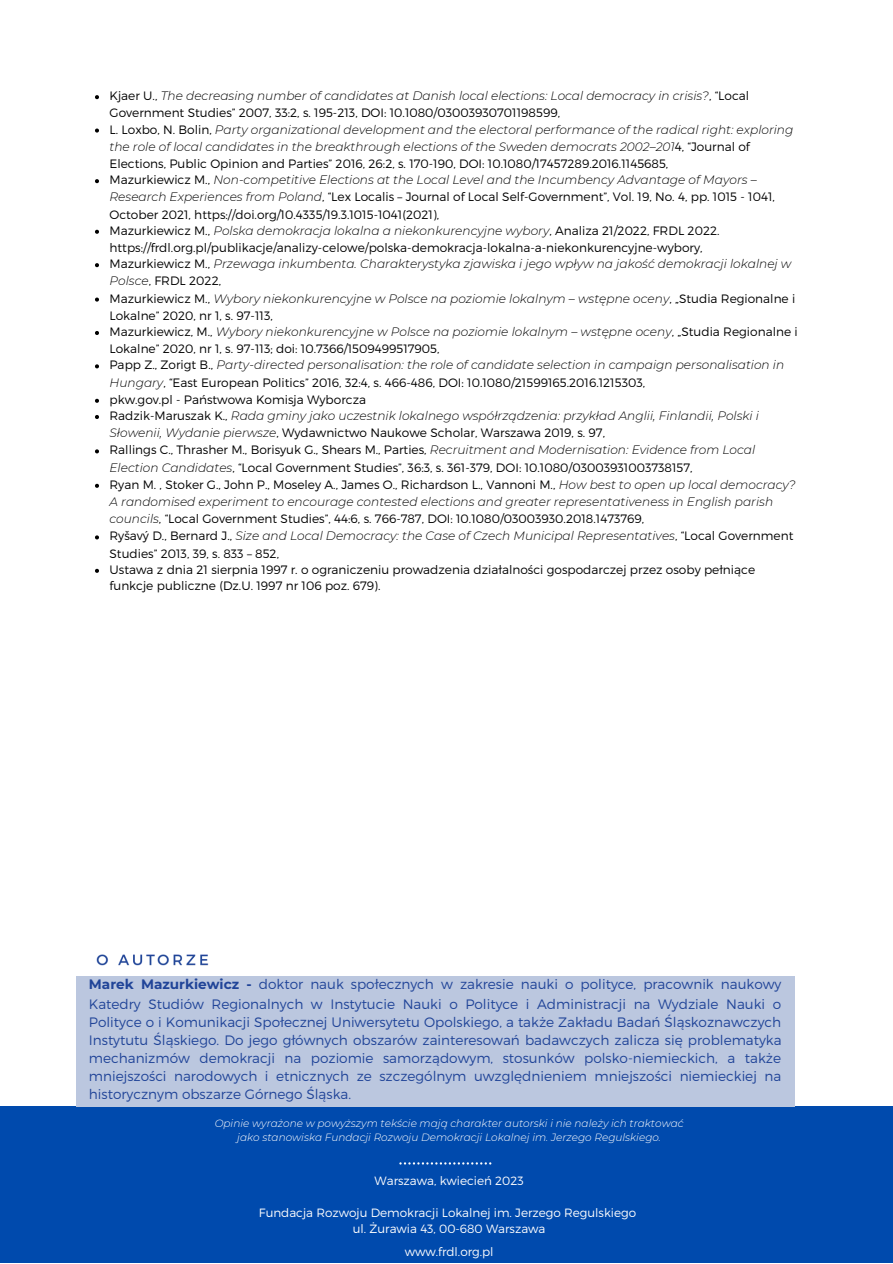
<style>
.page{position:relative;width:893px;height:1264px;background:#fff}
.page>*{position:absolute;margin:0;border:0;box-sizing:border-box;transform-origin:0 0}
.t1{font:300 13.65px/18.1px "Montserrat";color:#204498;text-align:justify}
.t2{font:300 12.15px/17px "Montserrat";color:#000}
.t3{font:300 12px/16.2px "Montserrat";color:#fff;text-align:center}
.t4{font:italic 300 10.5px/14.1px "Montserrat";color:#fff;text-align:center}
.s1{font-style:italic}
.s2{font-weight:700}
</style>
<div class="page">
<svg style="left:95px;top:95px;width:4px;height:4px"></svg>
<svg style="left:95px;top:128px;width:4px;height:5px"></svg>
<svg style="left:95px;top:179px;width:4px;height:4px"></svg>
<svg style="left:95px;top:230px;width:4px;height:4px"></svg>
<svg style="left:95px;top:263px;width:4px;height:4px"></svg>
<svg style="left:95px;top:297px;width:4px;height:4px"></svg>
<svg style="left:95px;top:331px;width:4px;height:4px"></svg>
<svg style="left:95px;top:364px;width:4px;height:4px"></svg>
<svg style="left:95px;top:399px;width:4px;height:4px"></svg>
<svg style="left:95px;top:415px;width:4px;height:4px"></svg>
<svg style="left:95px;top:449px;width:4px;height:4px"></svg>
<svg style="left:95px;top:484px;width:4px;height:4px"></svg>
<svg style="left:95px;top:535px;width:4px;height:4px"></svg>
<svg style="left:95px;top:569px;width:4px;height:4px"></svg>
<img style="left:96px;top:954px;width:113px;height:12px">
<div style="left:0;top:1106px;width:892px;height:156px;background:#004aad"></div>
<div style="left:76px;top:976px;width:718px;height:130px;background:#bbc7df"></div>
<svg style="left:399px;top:1162px;width:92px;height:2px"></svg>
<p class="t2" style="left:109px;top:87px;width:689px">Kjaer U., <span class="s1">The decreasing number of candidates at Danish local elections: Local democracy in crisis?</span>, “Local Government Studies” 2007, 33:2, s. 195-213, DOI: 10.1080/03003930701198599,<br>L. Loxbo, N. Bolin, <span class="s1">Party organizational development and the electoral performance of the radical right: exploring the role of local candidates in the breakthrough elections of the Sweden democrats 2002–201</span>4, “Journal of Elections, Public Opinion and Parties” 2016, 26:2, s. 170-190, DOI: 10.1080/17457289.2016.1145685,<br>Mazurkiewicz M., <span class="s1">Non-competitive Elections at the Local Level and the Incumbency Advantage of Mayors – Research Experiences from Poland</span>, “Lex Localis – Journal of Local Self-Government”, Vol. 19, No. 4, pp. 1015 - 1041, October 2021, https://doi.org/10.4335/19.3.1015-1041(2021),<br>Mazurkiewicz M., <span class="s1">Polska demokracja lokalna a niekonkurencyjne wybory</span>, Analiza 21/2022, FRDL 2022. https://frdl.org.pl/publikacje/analizy-celowe/polska-demokracja-lokalna-a-niekonkurencyjne-wybory,<br>Mazurkiewicz M., <span class="s1">Przewaga inkumbenta. Charakterystyka zjawiska i jego wpływ na jakość demokracji lokalnej w Polsce</span>, FRDL 2022,<br>Mazurkiewicz M., <span class="s1">Wybory niekonkurencyjne w Polsce na poziomie lokalnym – wstępne oceny</span>, „Studia Regionalne i Lokalne” 2020, nr 1, s. 97-113,<br>Mazurkiewicz, M., <span class="s1">Wybory niekonkurencyjne w Polsce na poziomie lokalnym – wstępne oceny</span>, „Studia Regionalne i Lokalne” 2020, nr 1, s. 97-113; doi: 10.7366/1509499517905,<br>Papp Z., Zorigt B., <span class="s1">Party-directed personalisation: the role of candidate selection in campaign personalisation in Hungary</span>, “East European Politics” 2016, 32:4, s. 466-486, DOI: 10.1080/21599165.2016.1215303,<br>pkw.gov.pl - Państwowa Komisja Wyborcza<br>Radzik-Maruszak K., <span class="s1">Rada gminy jako uczestnik lokalnego współrządzenia: przykład Anglii, Finlandii, Polski i Słowenii, Wydanie pierwsze</span>, Wydawnictwo Naukowe Scholar, Warszawa 2019, s. 97,<br>Rallings C., Thrasher M., Borisyuk G., Shears M., Parties, <span class="s1">Recruitment and Modernisation: Evidence from Local Election Candidates</span>, “Local Government Studies”, 36:3, s. 361-379, DOI: 10.1080/03003931003738157,<br>Ryan M. , Stoker G., John P., Moseley A., James O., Richardson L., Vannoni M., <span class="s1">How best to open up local democracy?<br>A randomised experiment to encourage contested elections and greater representativeness in English parish councils</span>, “Local Government Studies”, 44:6, s. 766-787, DOI: 10.1080/03003930.2018.1473769,<br>Ryšavý D., Bernard J., <span class="s1">Size and Local Democracy: the Case of Czech Municipal Representatives</span>, “Local Government Studies” 2013, 39, s. 833 – 852,<br>Ustawa z dnia 21 sierpnia 1997 r. o ograniczeniu prowadzenia działalności gospodarczej przez osoby pełniące funkcje publiczne (Dz.U. 1997 nr 106 poz. 679).</p>
<p class="t1" style="left:89px;top:974px;width:694px"><span class="s2">Marek Mazurkiewicz -</span> doktor nauk społecznych w zakresie nauki o polityce, pracownik naukowy Katedry Studiów Regionalnych w Instytucie Nauki o Polityce i Administracji na Wydziale Nauki o Polityce o i Komunikacji Społecznej Uniwersytetu Opolskiego, a także Zakładu Badań Śląskoznawczych Instytutu Śląskiego. Do jego głównych obszarów zainteresowań badawczych zalicza się problematyka mechanizmów demokracji na poziomie samorządowym, stosunków polsko-niemieckich, a także mniejszości narodowych i etnicznych ze szczególnym uwzględnieniem mniejszości niemieckiej na historycznym obszarze Górnego Śląska.</p>
<p class="t4" style="left:215px;top:1115px;width:470px">Opinie wyrażone w powyższym tekście mają charakter autorski i nie należy ich traktować jako stanowiska Fundacji Rozwoju Demokracji Lokalnej im. Jerzego Regulskiego.</p>
<p class="t3" style="left:374px;top:1171px;width:150px">Warszawa, kwiecień 2023</p>
<p class="t3" style="left:259px;top:1203px;width:378px">Fundacja Rozwoju Demokracji Lokalnej im. Jerzego Regulskiego ul. Żurawia 43, 00-680 Warszawa</p>
<p class="t3" style="left:404px;top:1242px;width:90px">www.frdl.org.pl</p>
</div>
